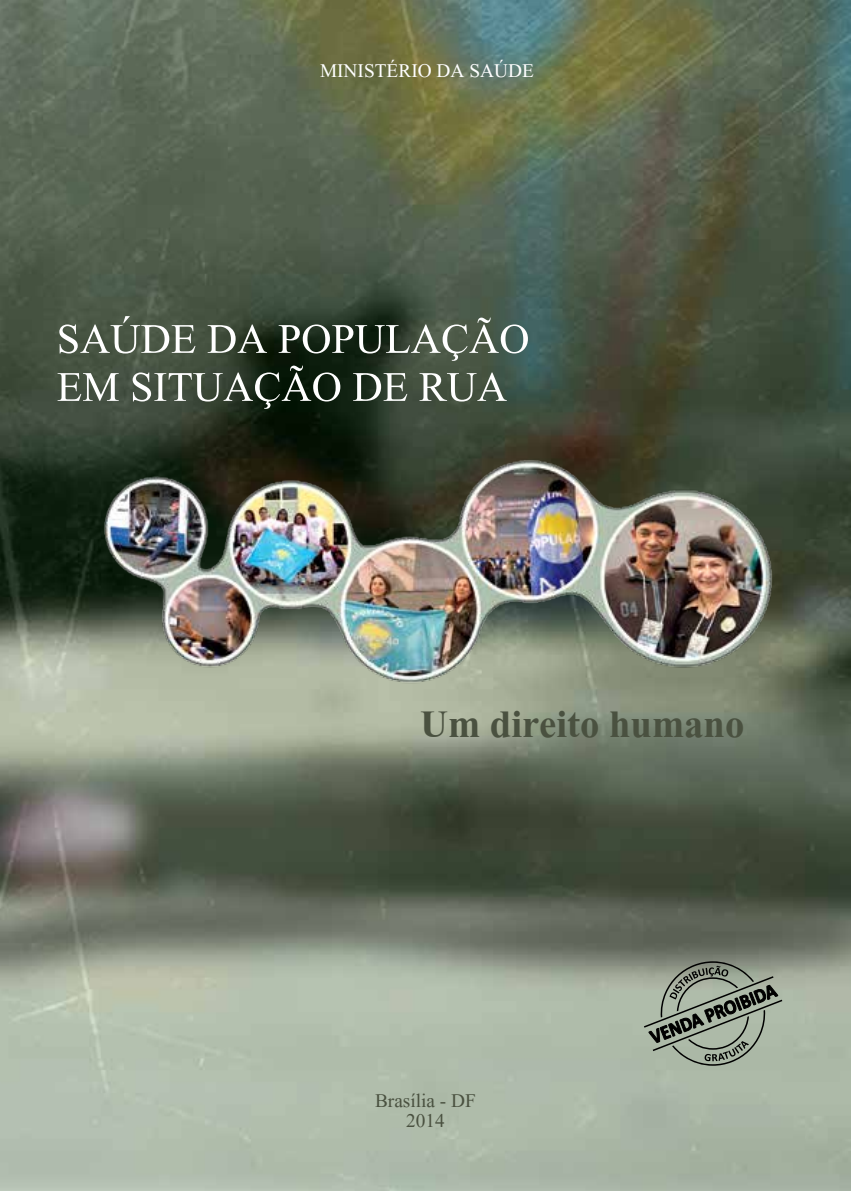
<style>
.page{position:relative;width:851px;height:1191px;background:#fff}
.page>*{position:absolute;margin:0;border:0;box-sizing:border-box;transform-origin:0 0}
.t1{font:52px/48px "Aparajita";color:#fff}
.t2{font:700 48px "Aparajita";color:#4a5140}
.t3{font:24px "Aparajita";color:#fff}
.t4{font:24px/20px "Aparajita";color:#4a5140;text-align:center}
</style>
<div class="page">
<img style="left:0;top:0;width:850px;height:1191px">
<img style="left:55px;top:431px;width:777px;height:279px">
<svg style="left:643px;top:961px;width:139px;height:104px;background:#899385"></svg>
<p class="t3" style="left:320px;top:58px;width:215px">MINISTÉRIO DA SAÚDE</p>
<p class="t1" style="left:57px;top:320px;width:474px">SAÚDE DA POPULAÇÃO<br>EM SITUAÇÃO DE RUA</p>
<p class="t2" style="left:420px;top:702px;width:326px">Um direito humano</p>
<p class="t4" style="left:375px;top:1092px;width:102px">Brasília - DF<br>2014</p>
</div>
